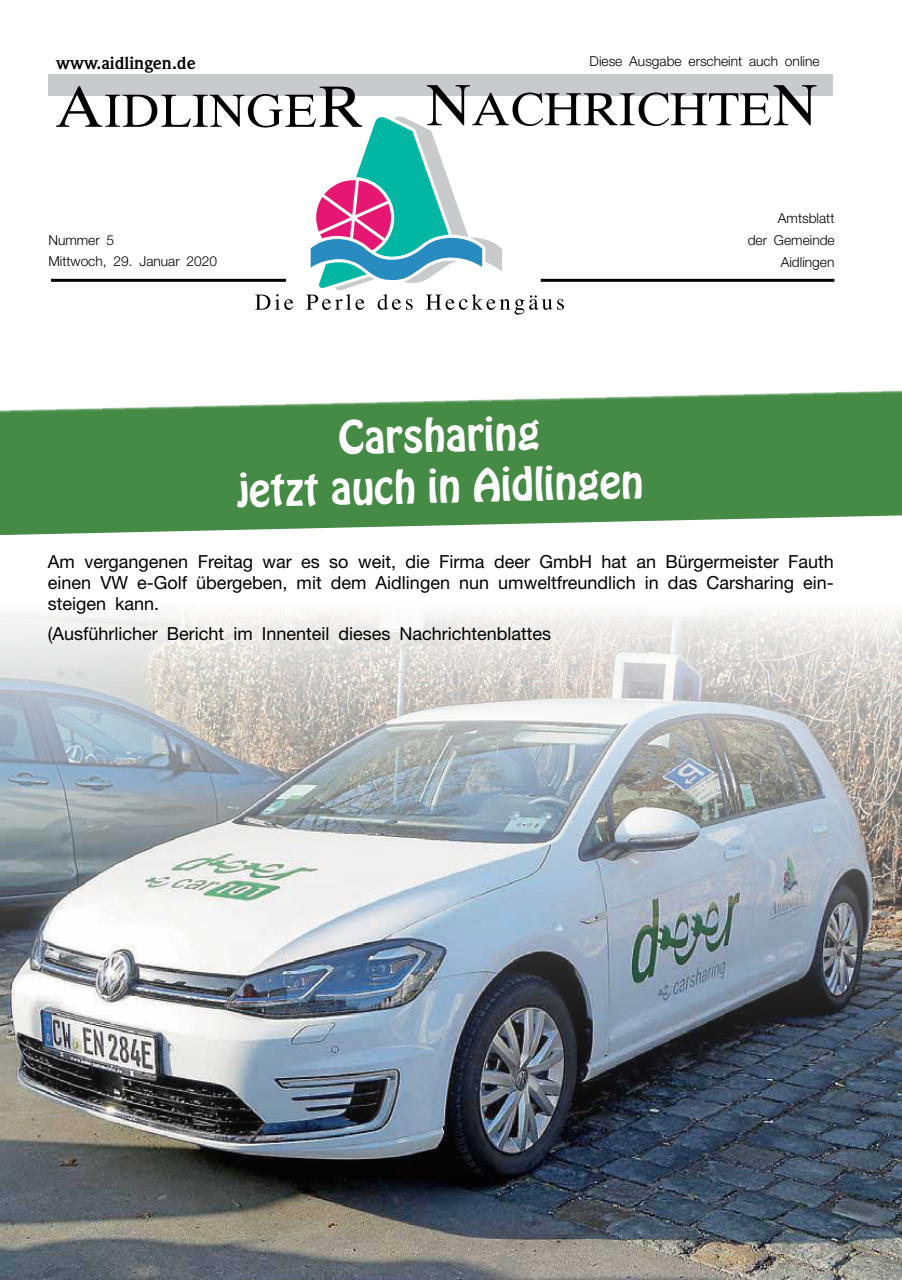
<style>
.page{position:relative;width:902px;height:1280px;background:#fff}
.page>*{position:absolute;margin:0;border:0;box-sizing:border-box;transform-origin:0 0}
.t1{font:40.5px/50.6px "Hobo Std";color:#fff;text-align:center}
.t2{font:18px/21px "Helvetica Neue";color:#000;text-align:justify}
.t3{font:700 17.55px "Weidemann";color:#000}
.t4{font:300 13.65px/22px "Helvetica Neue";color:#000}
</style>
<div class="page">
<div style="left:48px;top:75px;width:784px;height:21px;background:#c9cacc"></div>
<hr style="left:540px;top:279px;width:294px;height:3px;background:#000">
<hr style="left:51px;top:279px;width:235px;height:3px;background:#000">
<svg style="left:56px;top:85px;width:760px;height:230px"></svg>
<img style="left:0;top:612px;width:901px;height:668px">
<svg style="left:0;top:390px;width:901px;height:146px;background:#619b61"></svg>
<p class="t3" style="left:56px;top:52px;width:141px">www.aidlingen.de</p>
<p class="t4" style="left:589px;top:50px;width:231px">Diese Ausgabe erscheint auch online</p>
<p class="t4" style="left:48px;top:230px;width:170px;line-height:20.9px">Nummer 5<br>Mittwoch, 29. Januar 2020</p>
<h1 class="t1" style="left:236px;top:414px;width:408px;rotate:-1deg">Carsharing<br>jetzt auch in Aidlingen</h1>
<p class="t4" style="left:747px;top:206px;width:88px;text-align:right">Amtsblatt<br>der Gemeinde<br>Aidlingen</p>
<p class="t2" style="left:48px;top:551px;width:787px">Am vergangenen Freitag war es so weit, die Firma deer GmbH hat an Bürgermeister Fauth einen VW e-Golf übergeben, mit dem Aidlingen nun umweltfreundlich in das Carsharing ein&shy;steigen kann.</p>
<p class="t2" style="left:48px;top:622px;width:505px">(Ausführlicher Bericht im Innenteil dieses Nachrichtenblattes</p>
</div>
